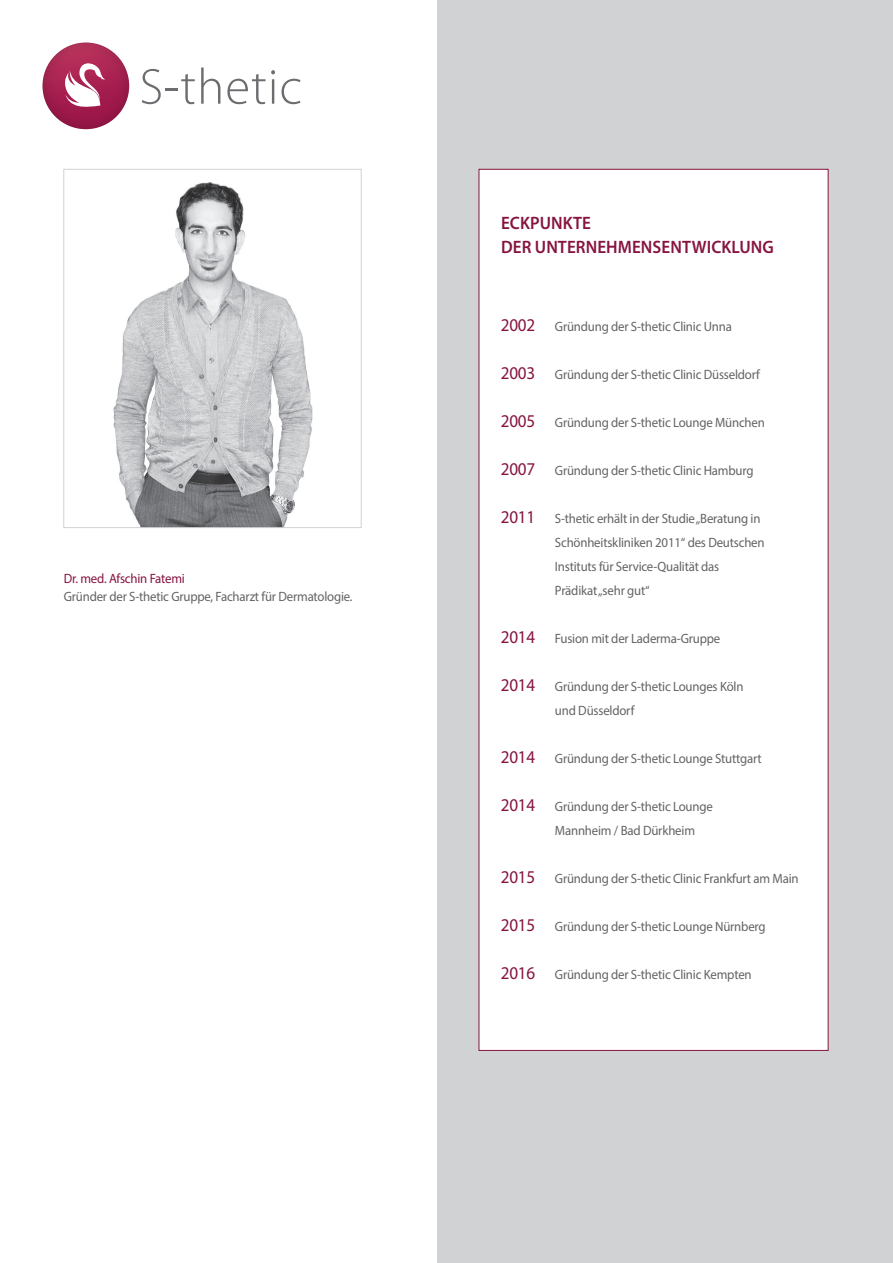
<style>
.page{position:relative;width:893px;height:1263px;background:#fff}
.page>*{position:absolute;margin:0;border:0;box-sizing:border-box;transform-origin:0 0}
.t1{font:600 18px/24px "Myriad Pro";letter-spacing:.005em;color:#861440;scale:.95 1}
.t2{font:13.5px/24px "Myriad Pro";letter-spacing:-.015em;color:#636366;scale:.95 1}
.t3{font:13.5px "Myriad Pro";letter-spacing:-.015em;color:#861440;scale:.95 1}
.s1{font-size:18px;color:#861440}
</style>
<div class="page">
<svg style="left:142px;top:69px;width:53px;height:35px"></svg>
<svg style="left:201px;top:68px;width:19px;height:36px"></svg>
<svg style="left:227px;top:74px;width:38px;height:30px"></svg>
<hr style="left:272px;top:79px;width:2px;height:25px;background:#6c6d70">
<svg style="left:271px;top:70px;width:4px;height:4px"></svg>
<svg style="left:281px;top:79px;width:19px;height:25px"></svg>
<div style="left:43px;top:43px;width:86px;height:86px;background:linear-gradient(to bottom,#b5305a,#921144);border-radius:43px"></div>
<svg style="left:65px;top:63px;width:40px;height:45px"></svg>
<img style="left:113px;top:182px;width:200px;height:344px">
<div style="left:63px;top:169px;width:298px;height:359px;border:1px solid #d1d2d4"></div>
<div style="left:438px;top:0;width:455px;height:1263px;background:#d1d2d4"></div>
<div style="left:479px;top:169px;width:349px;height:882px;background:#fff"></div>
<p class="t3" style="left:64px;top:570px;width:129px">Dr. med. Afschin Fatemi</p>
<p class="t2" style="left:64px;top:584px;width:305px">Gründer der S-thetic Gruppe, Facharzt für Dermatologie.</p>
<h1 class="t1" style="left:501px;top:210px;width:289px">ECKPUNKTE<br>DER UNTERNEHMENSENTWICKLUNG</h1>
<p class="t2" style="left:501px;top:314px;width:245px"><span class="s1">2002</span> Gründung der S-thetic Clinic Unna</p>
<p class="t2" style="left:501px;top:362px;width:274px"><span class="s1">2003</span> Gründung der S-thetic Clinic Düsseldorf</p>
<p class="t2" style="left:501px;top:410px;width:279px"><span class="s1">2005</span> Gründung der S-thetic Lounge München</p>
<p class="t2" style="left:501px;top:458px;width:267px"><span class="s1">2007</span> Gründung der S-thetic Clinic Hamburg</p>
<p class="t2" style="left:555px;top:506px;width:222px;text-indent:-54px"><span class="s1">2011</span> S-thetic erhält in der Studie „Beratung in Schönheitskliniken 2011“ des Deutschen Instituts für Service-Qualität das Prädikat „sehr gut“</p>
<p class="t2" style="left:501px;top:626px;width:232px"><span class="s1">2014</span> Fusion mit der Laderma-Gruppe</p>
<p class="t2" style="left:555px;top:674px;width:200px;text-indent:-54px"><span class="s1">2014</span> Gründung der S-thetic Lounges Köln und Düsseldorf</p>
<p class="t2" style="left:501px;top:746px;width:276px"><span class="s1">2014</span> Gründung der S-thetic Lounge Stuttgart</p>
<p class="t2" style="left:555px;top:794px;width:168px;text-indent:-54px"><span class="s1">2014</span> Gründung der S-thetic Lounge<br>Mannheim / Bad Dürkheim</p>
<p class="t2" style="left:501px;top:866px;width:315px"><span class="s1">2015</span> Gründung der S-thetic Clinic Frankfurt am Main</p>
<p class="t2" style="left:501px;top:914px;width:280px"><span class="s1">2015</span> Gründung der S-thetic Lounge Nürnberg</p>
<p class="t2" style="left:501px;top:962px;width:265px"><span class="s1">2016</span> Gründung der S-thetic Clinic Kempten</p>
</div>
